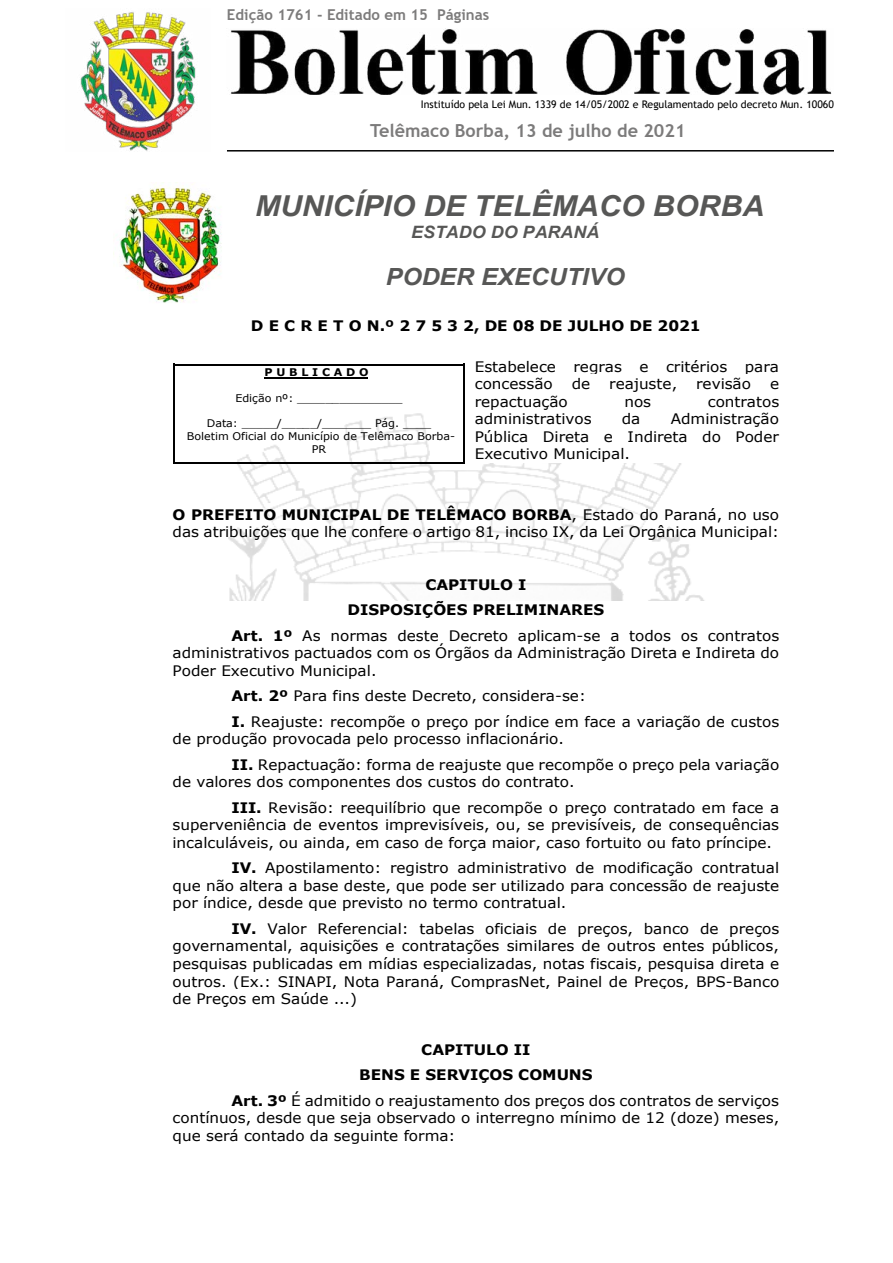
<style>
.page{position:relative;width:893px;height:1263px;background:#fff}
.page>*{position:absolute;margin:0;border:0;box-sizing:border-box;transform-origin:0 0}
.t1{font:italic 700 28.8px "Arial";color:#575756;scale:1.05 1}
.t2{font:italic 700 23.7px "Arial";color:#575756;scale:1.05 1}
.t3{font:700 18px "Trebuchet MS";color:#7c7b7b}
.t4{font:italic 700 16.95px "Arial";color:#575756;scale:1.05 1}
.t5{font:700 15px "Trebuchet MS";color:#7c7b7b}
.t6{font:14.55px/17.5px "Verdana";letter-spacing:-.005em;color:#000;scale:1.05 1}
.t7{font:700 14.55px "Verdana";color:#000;scale:1.05 1}
.t8{font:10.5px/12.8px "Verdana";letter-spacing:-.005em;color:#000;text-align:center;scale:1.05 1}
.t9{font:10.5px "Trebuchet MS";color:#000}
.t10{font:700 10.5px "Verdana";color:#000;scale:1.05 1}
.s1{font-weight:700}
</style>
<div class="page">
<img style="left:80px;top:12px;width:116px;height:139px">
<img style="left:230px;top:29px;width:602px;height:66px">
<hr style="left:227px;top:150px;width:607px;height:2px;background:#000">
<img style="left:113px;top:184px;width:109px;height:119px">
<img style="left:228px;top:378px;width:477px;height:223px">
<div style="left:473px;top:375px;width:308px;height:17px;background:#fff"></div>
<div style="left:473px;top:392px;width:308px;height:18px;background:#fff"></div>
<div style="left:473px;top:410px;width:308px;height:17px;background:#fff"></div>
<div style="left:473px;top:427px;width:308px;height:18px;background:#fff"></div>
<div style="left:473px;top:445px;width:308px;height:17px;background:#fff"></div>
<hr style="left:265px;top:377px;width:103px;height:1px;background:#000">
<hr style="left:175px;top:364px;width:288px;height:1px;background:#000">
<hr style="left:173px;top:366px;width:2px;height:96px;background:#000">
<hr style="left:175px;top:462px;width:288px;height:2px;background:#000">
<hr style="left:463px;top:366px;width:2px;height:96px;background:#000">
<p class="t5" style="left:227px;top:5px;width:264px">Edição 1761 - Editado em 15 Páginas</p>
<p class="t9" style="left:421px;top:98px;width:415px">Instituído pela Lei Mun. 1339 de 14/05/2002 e Regulamentado pelo decreto Mun. 10060</p>
<p class="t3" style="left:370px;top:119px;width:317px">Telêmaco Borba, 13 de julho de 2021</p>
<h1 class="t1" style="left:255px;top:186px;width:486px">MUNICÍPIO DE TELÊMACO BORBA</h1>
<p class="t4" style="left:411px;top:221px;width:181px">ESTADO DO PARANÁ</p>
<h2 class="t2" style="left:386px;top:261px;width:229px">PODER EXECUTIVO</h2>
<p class="t7" style="left:251px;top:315px;width:430px">D E C R E T O N.º 2 7 5 3 2, DE 08 DE JULHO DE 2021</p>
<p class="t6" style="left:475px;top:357px;width:291px">Estabelece regras e critérios para concessão</p>
<p class="t10" style="left:265px;top:365px;width:101px">P U B L I C A D O</p>
<p class="t8" style="left:235px;top:391px;width:161px">Edição nº: _______________</p>
<p class="t8" style="left:187px;top:417px;width:257px">Data: _____/_____/_______ Pág. ____<br>Boletim Oficial do Município de Telêmaco Borba-<br>PR</p>
<p class="t6" style="left:572px;top:375px;width:19px">de</p>
<p class="t6" style="left:609px;top:375px;width:66px">reajuste,</p>
<p class="t6" style="left:696px;top:375px;width:54px">revisão</p>
<p class="t6" style="left:770px;top:375px;width:10px">e</p>
<p class="t6" style="left:475px;top:392px;width:90px">repactuação</p>
<p class="t6" style="left:624px;top:392px;width:27px">nos</p>
<p class="t6" style="left:708px;top:392px;width:70px">contratos</p>
<p class="t6" style="left:475px;top:410px;width:113px">administrativos</p>
<p class="t6" style="left:622px;top:410px;width:19px">da</p>
<p class="t6" style="left:475px;top:410px;width:291px;text-align:justify;text-indent:196px">Administração Pública Direta e Indireta do Poder Executivo Municipal.</p>
<p class="t6" style="left:173px;top:505px;width:579px"><span class="s1">O PREFEITO MUNICIPAL DE TELÊMACO BORBA</span>, Estado do Paraná, no uso das atribuições que lhe confere o artigo 81, inciso IX, da Lei Orgânica Municipal:</p>
<p class="t7" style="left:425px;top:574px;width:98px">CAPITULO I</p>
<p class="t7" style="left:348px;top:600px;width:246px">DISPOSIÇÕES PRELIMINARES</p>
<p class="t6" style="left:231px;top:627px;width:523px"><span class="s1">Art. 1º</span> As normas deste Decreto aplicam-se a todos os contratos</p>
<p class="t6" style="left:173px;top:644px;width:579px">administrativos pactuados com os Órgãos da Administração Direta e Indireta do<br>Poder Executivo Municipal.</p>
<p class="t6" style="left:231px;top:683px;width:523px;line-height:25.3px"><span class="s1">Art. 2º</span> Para fins deste Decreto, considera-se:<br><span class="s1">I.</span> Reajuste: recompõe o preço por índice em face a variação de custos</p>
<p class="t6" style="left:231px;top:726px;width:523px;line-height:25.3px;text-indent:-59px">de produção provocada pelo processo inflacionário.<br><span class="s1">II.</span> Repactuação: forma de reajuste que recompõe o preço pela variação</p>
<p class="t6" style="left:231px;top:769px;width:523px;line-height:25.3px;text-indent:-59px">de valores dos componentes dos custos do contrato.<br><span class="s1">III.</span> Revisão: reequilíbrio que recompõe o preço contratado em face a</p>
<p class="t6" style="left:173px;top:816px;width:579px">superveniência de eventos imprevisíveis, ou, se previsíveis, de consequências incalculáveis, ou ainda, em caso de força maior, caso fortuito ou fato príncipe.</p>
<p class="t6" style="left:173px;top:859px;width:579px;text-align:justify;text-indent:59px"><span class="s1">IV.</span> Apostilamento: registro administrativo de modificação contratual que não altera a base deste, que pode ser utilizado para concessão de reajuste por índice, desde que previsto no termo contratual.</p>
<p class="t6" style="left:173px;top:919px;width:579px;text-align:justify;text-indent:59px"><span class="s1">IV.</span> Valor Referencial: tabelas oficiais de preços, banco de preços governamental, aquisições e contratações similares de outros entes públicos, pesquisas publicadas em mídias especializadas, notas fiscais, pesquisa direta e outros. (Ex.: SINAPI, Nota Paraná, ComprasNet, Painel de Preços, BPS-Banco de Preços em Saúde ...)</p>
<p class="t7" style="left:421px;top:1039px;width:106px">CAPITULO II</p>
<p class="t7" style="left:359px;top:1065px;width:224px">BENS E SERVIÇOS COMUNS</p>
<p class="t6" style="left:231px;top:1091px;width:523px"><span class="s1">Art. 3º</span> É admitido o reajustamento dos preços dos contratos de serviços</p>
<p class="t6" style="left:173px;top:1109px;width:579px">contínuos, desde que seja observado o interregno mínimo de 12 (doze) meses, que será contado da seguinte forma:</p>
</div>
